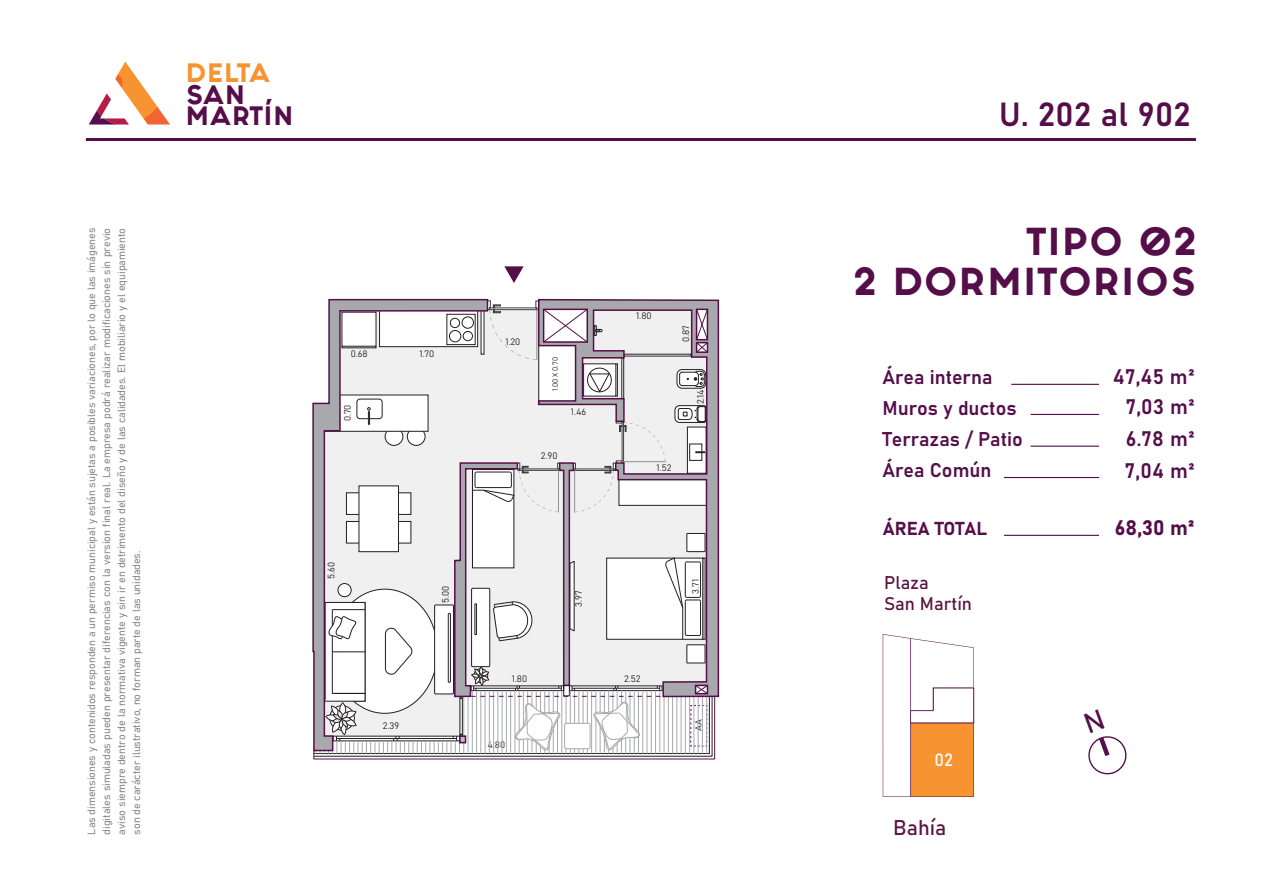
<style>
.page{position:relative;width:1263px;height:893px;background:#fff}
.page>*{position:absolute;margin:0;border:0;box-sizing:border-box;transform-origin:0 0}
.t1{font:800 33px/39.6px "Fashion Fetish";letter-spacing:.05em;color:#550e49;text-align:right}
.t2{font:33px "Bahnschrift";letter-spacing:.01em;color:#550e4a}
.t3{font:800 22.65px/21.6px "Fashion Fetish";letter-spacing:.05em;color:#550e49}
.t4{font:800 22.65px "Fashion Fetish";color:#f79331}
.t5{font:21px "Bahnschrift";color:#5c1442}
.t6{font:20.85px/31px "Bahnschrift";letter-spacing:.01em;color:#550e4a;text-align:justify}
.t7{font:19.65px/30.9px "Bahnschrift";color:#550e4a}
.t8{font:18.45px "Bahnschrift";color:#550e4a}
.t9{font:18.15px/21.8px "Bahnschrift";color:#5c1442}
.t10{font:17.4px "Bahnschrift";color:#fff}
.t11{font:10.5px/15px "Bahnschrift";color:#808285;text-align:justify}
.t12{font:9.3px "Bahnschrift";color:#231f20}
.t13{font:9px "Bahnschrift";color:#231f20}
.t14{font:7.35px "Bahnschrift";color:#231f20}
</style>
<div class="page">
<svg style="left:89px;top:62px;width:81px;height:63px"></svg>
<hr style="left:86px;top:138px;width:1110px;height:2px;background:#550e4a">
<svg style="left:504px;top:266px;width:20px;height:17px"></svg>
<svg style="left:883px;top:634px;width:91px;height:163px"></svg>
<hr style="left:1011px;top:384px;width:88px;height:1px;background:#550e4a">
<hr style="left:1030px;top:414px;width:69px;height:1px;background:#550e4a">
<hr style="left:1030px;top:446px;width:69px;height:1px;background:#550e4a">
<hr style="left:1004px;top:477px;width:95px;height:1px;background:#550e4a">
<hr style="left:1004px;top:535px;width:95px;height:1px;background:#550e4a">
<svg style="left:489px;top:300px;width:48px;height:60px"></svg>
<svg style="left:537px;top:298px;width:183px;height:400px"></svg>
<svg style="left:312px;top:298px;width:177px;height:355px"></svg>
<svg style="left:313px;top:369px;width:402px;height:391px"></svg>
<svg style="left:459px;top:735px;width:7px;height:8px"></svg>
<svg style="left:1088px;top:736px;width:39px;height:39px"></svg>
<h2 class="t4" style="left:186px;top:54px;width:86px">DELTA</h2>
<h2 class="t3" style="left:186px;top:84px;width:109px">SAN<br>MARTÍN</h2>
<h1 class="t2" style="left:999px;top:89px;width:193px">U. 202 al 902</h1>
<p class="t11" style="left:83px;top:834px;width:608px;rotate:-90deg">Las dimensiones y contenidos responden a un permiso municipal y están sujetas a posibles variaciones, por lo que las imágenes digitales simuladas pueden presentar diferencias con la version final real. La empresa podrá realizar modificaciones sin previo aviso siempre dentro de la normativa vigente y sin ir en detrimento del diseño y de las calidades. El mobiliario y el equipamiento son de carácter ilustrativo, no forman parte de las unidades.</p>
<h1 class="t1" style="left:853px;top:222px;width:344px">TIPO 02<br>2 DORMITORIOS</h1>
<p class="t12" style="left:636px;top:308px;width:17px">1.80</p>
<p class="t12" style="left:679px;top:342px;width:18px;rotate:-90deg">0.87</p>
<p class="t12" style="left:505px;top:335px;width:17px">1.20</p>
<p class="t12" style="left:351px;top:347px;width:18px">0.68</p>
<p class="t12" style="left:419px;top:347px;width:16px">1.70</p>
<p class="t14" style="left:550px;top:391px;width:35px;rotate:-90deg">1.00 X 0.70</p>
<h3 class="t7" style="left:882px;top:361px;width:142px">Área interna<br>Muros y ductos<br>Terrazas / Patio<br>Área Común</h3>
<h3 class="t6" style="left:1125px;top:360px;width:71px;text-indent:-12px">47,45 m²<br>7,03 m²<br>6.78 m²<br>7,04 m²</h3>
<h3 class="t6" style="left:1115px;top:511px;width:81px">68,30 m²</h3>
<h3 class="t9" style="left:884px;top:570px;width:89px">Plaza<br>San Martín</h3>
<p class="t12" style="left:693px;top:404px;width:17px;rotate:-90deg">2.14</p>
<p class="t12" style="left:340px;top:421px;width:18px;rotate:-90deg">0.70</p>
<p class="t12" style="left:571px;top:405px;width:17px">1.46</p>
<p class="t12" style="left:541px;top:448px;width:18px">2.90</p>
<p class="t12" style="left:656px;top:460px;width:16px">1.52</p>
<h3 class="t8" style="left:883px;top:515px;width:106px">ÁREA TOTAL</h3>
<p class="t12" style="left:324px;top:579px;width:18px;rotate:-90deg">5.60</p>
<p class="t12" style="left:688px;top:594px;width:16px;rotate:-90deg">3.71</p>
<p class="t12" style="left:438px;top:603px;width:18px;rotate:-90deg">5.00</p>
<p class="t12" style="left:571px;top:606px;width:18px;rotate:-90deg">3.97</p>
<p class="t12" style="left:512px;top:671px;width:17px">1.80</p>
<p class="t12" style="left:624px;top:671px;width:18px">2.52</p>
<p class="t13" style="left:692px;top:731px;width:13px;rotate:-90deg">AA</p>
<p class="t12" style="left:383px;top:719px;width:18px">2.39</p>
<p class="t12" style="left:488px;top:737px;width:19px">4.80</p>
<h3 class="t10" style="left:934px;top:746px;width:20px">02</h3>
<h3 class="t5" style="left:893px;top:811px;width:54px">Bahía</h3>
</div>
